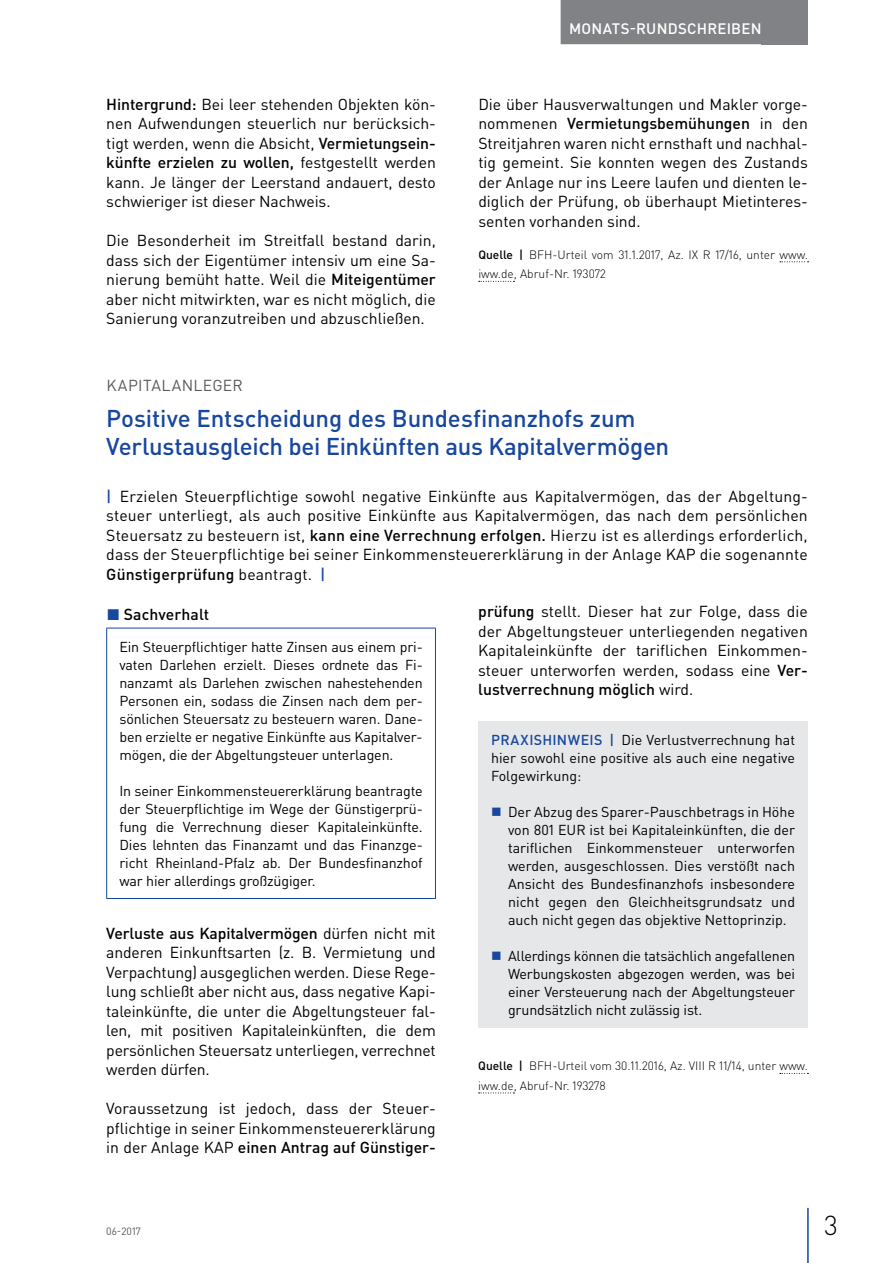
<style>
.page{position:relative;width:893px;height:1263px;background:#fff}
.page>*{position:absolute;margin:0;border:0;box-sizing:border-box;transform-origin:0 0}
.t1{font:300 27px "DIN Pro";color:#000}
.t2{font:500 24px/28.5px "DIN Pro";letter-spacing:-.01em;color:#17479e}
.t3{font:15.75px/19.5px "DIN Pro";color:#000;text-align:justify}
.t4{font:15.75px "DIN Pro";letter-spacing:.025em;color:#58595b}
.t5{font:500 15.75px "DIN Pro";letter-spacing:.005em;color:#000}
.t6{font:500 15px "DIN Pro";letter-spacing:.015em;color:#fff}
.t7{font:14.25px/18px "DIN Pro";letter-spacing:-.01em;color:#000;text-align:justify}
.t8{font:300 12px/19.5px "DIN Pro";color:#000}
.t9{font:10.5px "DIN Pro";color:#58595b}
.s1{font-weight:500}
.s2{font-weight:500;color:#17479e}
.s3{color:#17479e}
</style>
<div class="page">
<div style="left:762px;top:0;width:46px;height:44px;background:#808285"></div>
<hr style="left:807px;top:1208px;width:2px;height:55px;background:#17479e">
<div style="left:561px;top:0;width:209px;height:44px;background:#808285"></div>
<hr style="left:106px;top:628px;width:330px;height:1px;background:#17479e">
<hr style="left:106px;top:628px;width:1px;height:270px;background:#17479e">
<hr style="left:435px;top:628px;width:1px;height:270px;background:#17479e">
<hr style="left:106px;top:898px;width:330px;height:1px;background:#17479e">
<svg style="left:780px;top:1073px;width:28px;height:1px"></svg>
<svg style="left:479px;top:1092px;width:35px;height:1px"></svg>
<div style="left:478px;top:721px;width:330px;height:307px;background:#e6e7e8"></div>
<svg style="left:780px;top:261px;width:28px;height:1px"></svg>
<svg style="left:479px;top:281px;width:35px;height:1px"></svg>
<p class="t3" style="left:106px;top:94px;width:331px"><span class="s1">Hintergrund:</span> Bei leer stehenden Objekten kön&shy;nen Aufwendungen steuerlich nur berücksich&shy;tigt werden, wenn die Absicht, <span class="s1">Vermietungsein&shy;künfte erzielen zu wollen,</span> festgestellt werden kann. Je länger der Leerstand andauert, desto schwieriger ist dieser Nachweis.</p>
<p class="t3" style="left:106px;top:230px;width:331px">Die Besonderheit im Streitfall bestand darin, dass sich der Eigentümer intensiv um eine Sa&shy;nierung bemüht hatte. Weil die <span class="s1">Miteigentümer </span>aber nicht mitwirkten, war es nicht möglich, die Sanierung voranzutreiben und abzuschließen.</p>
<p class="t6" style="left:569px;top:18px;width:194px">MONATS-RUNDSCHREIBEN</p>
<p class="t3" style="left:478px;top:94px;width:331px">Die über Hausverwaltungen und Makler vorge&shy;nommenen <span class="s1">Vermietungsbemühungen</span> in den Streitjahren waren nicht ernsthaft und nachhal&shy;tig gemeint. Sie konnten wegen des Zustands der Anlage nur ins Leere laufen und dienten le&shy;diglich der Prüfung, ob überhaupt Mietinteres&shy;senten vorhanden sind.</p>
<p class="t8" style="left:478px;top:244px;width:331px"><span class="s1">Quelle |</span> BFH-Urteil vom 31.1.2017, Az. IX R 17/16, unter www. iww.de, Abruf-Nr. 193072</p>
<p class="t4" style="left:106px;top:374px;width:138px">KAPITALANLEGER</p>
<h2 class="t2" style="left:106px;top:403px;width:564px">Positive Entscheidung des Bundesfinanzhofs zum<br>Verlustausgleich bei Einkünften aus Kapitalvermögen</h2>
<p class="t3" style="left:106px;top:486px;width:703px"><span class="s2">|</span> Erzielen Steuerpflichtige sowohl negative Einkünfte aus Kapitalvermögen, das der Abgeltung&shy;steuer unterliegt, als auch positive Einkünfte aus Kapitalvermögen, das nach dem persönlichen Steuersatz zu besteuern ist, <span class="s1">kann eine Verrechnung erfolgen.</span> Hierzu ist es allerdings erforderlich, dass der Steuerpflichtige bei seiner Einkommensteuererklärung in der Anlage KAP die sogenannte <span class="s1">Günstigerprüfung</span> beantragt. <span class="s2">|</span></p>
<p class="t5" style="left:107px;top:603px;width:104px"><span class="s3">◼</span> Sachverhalt</p>
<p class="t7" style="left:119px;top:637px;width:305px">Ein Steuerpflichtiger hatte Zinsen aus einem pri&shy;vaten Darlehen erzielt. Dieses ordnete das Fi&shy;nanzamt als Darlehen zwischen nahestehenden Personen ein, sodass die Zinsen nach dem per&shy;sönlichen Steuersatz zu besteuern waren. Dane&shy;ben erzielte er negative Einkünfte aus Kapitalver&shy;mögen, die der Abgeltungsteuer unterlagen.</p>
<p class="t7" style="left:119px;top:781px;width:305px">In seiner Einkommensteuererklärung beantragte der Steuerpflichtige im Wege der Günstigerprü&shy;fung die Verrechnung dieser Kapitaleinkünfte.<br>Dies lehnten das Finanzamt und das Finanzge&shy;richt Rheinland-Pfalz ab. Der Bundesfinanzhof war hier allerdings großzügiger.</p>
<p class="t3" style="left:106px;top:923px;width:331px"><span class="s1">Verluste aus Kapitalvermögen</span> dürfen nicht mit anderen Einkunftsarten (z. B. Vermietung und Verpachtung) ausgeglichen werden. Diese Rege&shy;lung schließt aber nicht aus, dass negative Kapi&shy;taleinkünfte, die unter die Abgeltungsteuer fal&shy;len, mit positiven Kapitaleinkünften, die dem persönlichen Steuersatz unterliegen, verrechnet werden dürfen.</p>
<p class="t3" style="left:106px;top:1098px;width:331px">Voraussetzung ist jedoch, dass der Steuer&shy;pflichtige in seiner Einkommensteuererklärung in der Anlage KAP <span class="s1">einen Antrag auf Günstiger-</span></p>
<p class="t3" style="left:478px;top:601px;width:331px"><span class="s1">prüfung</span> stellt. Dieser hat zur Folge, dass die der Abgeltungsteuer unterliegenden negativen Kapitaleinkünfte der tariflichen Einkommen&shy;steuer unterworfen werden, sodass eine <span class="s1">Ver&shy;lustverrechnung möglich</span> wird.</p>
<p class="t7" style="left:491px;top:730px;width:306px"><span class="s2">PRAXISHINWEIS |</span> Die Verlustverrechnung hat hier sowohl eine positive als auch eine negative Folgewirkung:</p>
<p class="t7" style="left:508px;top:802px;width:289px">Der Abzug des Sparer-Pauschbetrags in Höhe von 801 EUR ist bei Kapitaleinkünften, die der tariflichen Einkommensteuer unterworfen werden, ausgeschlossen. Dies verstößt nach Ansicht des Bundesfinanzhofs insbesondere nicht gegen den Gleichheitsgrundsatz und auch nicht gegen das objektive Nettoprinzip.</p>
<p class="t7" style="left:508px;top:946px;width:289px">Allerdings können die tatsächlich angefallenen Werbungskosten abgezogen werden, was bei einer Versteuerung nach der Abgeltungsteuer grundsätzlich nicht zulässig ist.</p>
<p class="t8" style="left:478px;top:1056px;width:331px"><span class="s1">Quelle |</span> BFH-Urteil vom 30.11.2016, Az. VIII R 11/14, unter www. iww.de, Abruf-Nr. 193278</p>
<p class="t9" style="left:106px;top:1224px;width:36px">06-2017</p>
<h1 class="t1" style="left:824px;top:1207px;width:15px">3</h1>
</div>
